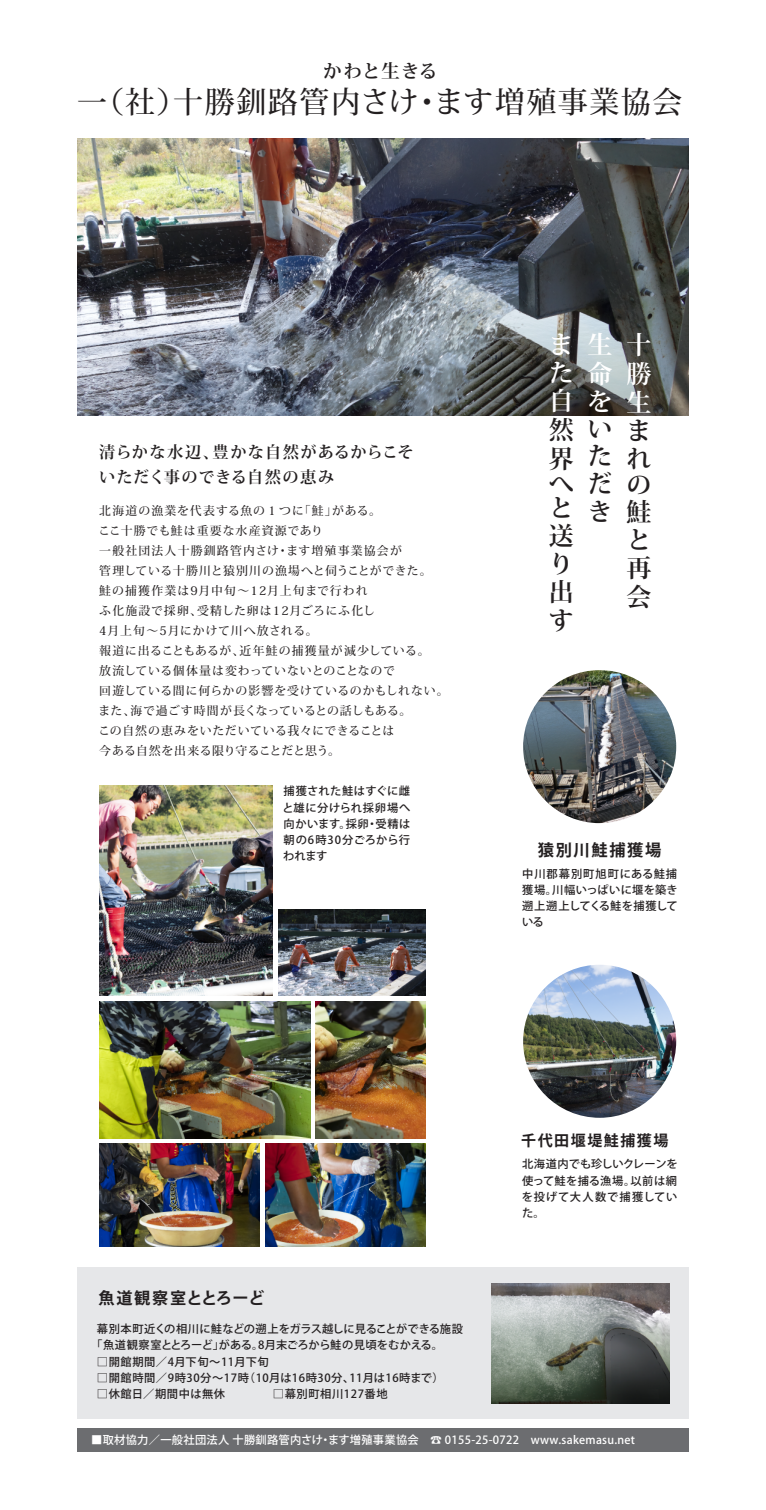
<style>
.page{position:relative;width:766px;height:1510px;background:#fff}
.page>*{position:absolute;margin:0;border:0;box-sizing:border-box;transform-origin:0 0}
.t1{font:500 30px "Koz Min Pro";letter-spacing:.05em;color:#231f20}
.t2{font:700 25px/27.6px "Koz Min Pro";color:#231f20}
.t3{font:700 25px/28.9px "Koz Min Pro";color:#fff;text-align:justify}
.t4{font:700 18.75px "Koz Min Pro";letter-spacing:.02em;color:#231f20}
.t5{font:700 16.25px/25px "Koz Min Pro";letter-spacing:.06em;color:#231f20}
.t6{font:700 16.25px "Koz Go Pro";letter-spacing:.02em;color:#231f20}
.t7{font:700 16.25px "Koz Go Pro";letter-spacing:.1em;color:#231f20}
.t8{font:700 15px "Koz Go Pro";letter-spacing:.1em;color:#231f20}
.t9{font:500 11.88px/20px "Koz Min Pro";letter-spacing:.065em;color:#231f20}
.t10{font:500 11.25px/16.2px "Koz Go Pro";letter-spacing:.04em;color:#231f20;text-align:justify}
.t11{font:500 11.25px/16.2px "Koz Go Pro";color:#231f20}
.t12{font:500 11.25px "Koz Go Pro";letter-spacing:.025em;color:#fff}
</style>
<div class="page">
<img style="left:77px;top:139px;width:611px;height:276px">
<div style="left:77px;top:1267px;width:611px;height:151px;background:#e6e7e9"></div>
<div style="left:77px;top:1427px;width:611px;height:24px;background:#6c6d70"></div>
<img style="left:523px;top:670px;width:153px;height:153px;border-radius:76px">
<img style="left:523px;top:964px;width:153px;height:153px;border-radius:76px">
<img style="left:100px;top:785px;width:172px;height:211px">
<img style="left:100px;top:1001px;width:210px;height:137px">
<img style="left:266px;top:1143px;width:159px;height:103px">
<img style="left:100px;top:1143px;width:159px;height:103px">
<img style="left:279px;top:909px;width:146px;height:87px">
<img style="left:315px;top:1001px;width:110px;height:137px">
<img style="left:492px;top:1283px;width:177px;height:120px">
<h3 class="t4" style="left:323px;top:57px;width:116px">かわと生きる</h3>
<h1 class="t1" style="left:77px;top:80px;width:606px">一（社）十勝釧路管内さけ・ます増殖事業協会</h1>
<h3 class="t5" style="left:99px;top:438px;width:316px">清らかな水辺、豊かな自然があるからこそいただく事のできる自然の恵み</h3>
<p class="t9" style="left:98px;top:500px;width:352px">北海道の漁業を代表する魚の１つに「鮭」がある。<br>ここ十勝でも鮭は重要な水産資源であり<br>一般社団法人十勝釧路管内さけ・ます増殖事業協会が<br>管理している十勝川と猿別川の漁場へと伺うことができた。<br>鮭の捕獲作業は9月中旬～12月上旬まで行われ<br>ふ化施設で採卵、受精した卵は12月ごろにふ化し<br>4月上旬～5月にかけて川へ放される。<br>報道に出ることもあるが、近年鮭の捕獲量が減少している。<br>放流している個体量は変わっていないとのことなので<br>回遊している間に何らかの影響を受けているのかもしれない。また、海で過ごす時間が長くなっているとの話しもある。<br>この自然の恵みをいただいている我々にできることは<br>今ある自然を出来る限り守ることだと思う。</p>
<p class="t10" style="left:282px;top:783px;width:129px">捕獲された鮭はすぐに雌と雄に分けられ採卵場へ向かいます。採卵・受精は朝の6時30分ごろから行われます</p>
<h2 class="t3" style="left:548px;top:329px;width:24px;line-height:28.1px">また自</h2>
<h2 class="t2" style="left:548px;top:414px;width:26px;line-height:28.9px">然界</h2>
<h2 class="t2" style="left:548px;top:471px;width:26px;line-height:23.9px">へと</h2>
<h2 class="t2" style="left:548px;top:520px;width:26px;line-height:28.4px">送り出す</h2>
<h2 class="t3" style="left:587px;top:329px;width:26px">生命を</h2>
<h2 class="t2" style="left:587px;top:414px;width:25px;text-align:justify">いただき</h2>
<h2 class="t3" style="left:626px;top:329px;width:26px">十勝生</h2>
<h2 class="t2" style="left:626px;top:416px;width:26px">まれの鮭と再会</h2>
<h3 class="t7" style="left:537px;top:839px;width:125px">猿別川鮭捕獲場</h3>
<p class="t10" style="left:522px;top:866px;width:157px">中川郡幕別町旭町にある鮭捕獲場。川幅いっぱいに堰を築き遡上遡上してくる鮭を捕獲している</p>
<h3 class="t6" style="left:98px;top:1287px;width:168px">魚道観察室ととろーど</h3>
<p class="t11" style="left:91px;top:1321px;width:373px;text-indent:6px">幕別本町近くの相川に鮭などの遡上をガラス越しに見ることができる施設「魚道観察室ととろーど」がある。8月末ごろから鮭の見頃をむかえる。</p>
<p class="t10" style="left:97px;top:1354px;width:173px">□開館期間／4月下旬～11月下旬</p>
<p class="t10" style="left:97px;top:1370px;width:348px">□開館時間／9時30分～17時（10月は16時30分、11月は16時まで）</p>
<p class="t10" style="left:97px;top:1386px;width:292px">□休館日／期間中は無休　　　　□幕別町相川127番地</p>
<p class="t8" style="left:521px;top:1131px;width:149px">千代田堰堤鮭捕獲場</p>
<p class="t10" style="left:521px;top:1156px;width:157px">北海道内でも珍しいクレーンを使って鮭を捕る漁場。以前は網を投げて大人数で捕獲していた。</p>
<p class="t12" style="left:91px;top:1433px;width:545px">■取材協力／一般社団法人 十勝釧路管内さけ・ます増殖事業協会　☎ 0155-25-0722　www.sakemasu.net</p>
</div>
